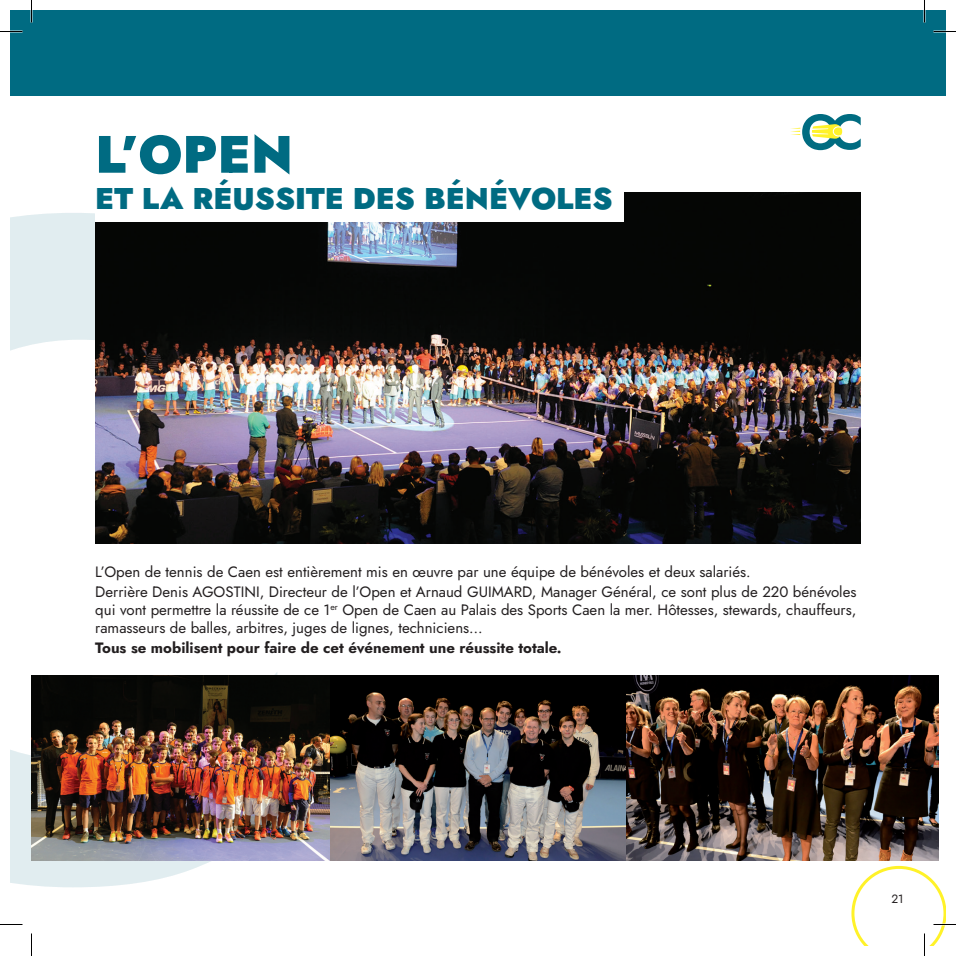
<style>
.page{position:relative;width:956px;height:956px;background:#fff}
.page>*{position:absolute;margin:0;border:0;box-sizing:border-box;transform-origin:0 0}
.t1{font:900 52.5px "Jost";color:#006b82}
.t2{font:900 30px "Jost";color:#006b82}
.t3{font:15px/18px "Jost";color:#231f20;text-align:justify}
.t4{font:700 15px "Jost";color:#231f20}
.t5{font:12px "Jost";color:#231f20}
</style>
<div class="page">
<svg style="left:10px;top:213px;width:267px;height:675px"></svg>
<div style="left:10px;top:10px;width:936px;height:85px;background:#006b82"></div>
<img style="left:95px;top:192px;width:766px;height:351px">
<img style="left:32px;top:675px;width:907px;height:186px">
<div style="left:95px;top:182px;width:529px;height:40px;background:#fff"></div>
<svg style="left:790px;top:114px;width:71px;height:36px"></svg>
<hr style="left:923px;top:0;width:2px;height:23px;background:#fff">
<svg style="left:0;top:31px;width:22px;height:1px"></svg>
<svg style="left:933px;top:31px;width:23px;height:1px"></svg>
<svg style="left:0;top:924px;width:22px;height:1px"></svg>
<svg style="left:31px;top:0;width:1px;height:23px"></svg>
<svg style="left:31px;top:933px;width:1px;height:23px"></svg>
<svg style="left:924px;top:0;width:1px;height:23px"></svg>
<svg style="left:851px;top:866px;width:105px;height:90px"></svg>
<p class="t1" style="left:95px;top:119px;width:199px">L’OPEN</p>
<p class="t2" style="left:95px;top:178px;width:519px">ET LA RÉUSSITE DES BÉNÉVOLES</p>
<p class="t3" style="left:95px;top:562px;width:657px">L’Open de tennis de Caen est entièrement mis en œuvre par une équipe de bénévoles et deux salariés.</p>
<p class="t3" style="left:95px;top:583px;width:763px">Derrière Denis AGOSTINI, Directeur de l’Open et Arnaud GUIMARD, Manager Général, ce sont plus de 220 bénévoles qui vont permettre la réussite de ce 1<sup>er</sup> Open de Caen au Palais des Sports Caen la mer. Hôtesses, stewards, chauffeurs, ramasseurs de balles, arbitres, juges de lignes, techniciens…</p>
<p class="t4" style="left:95px;top:637px;width:468px">Tous se mobilisent pour faire de cet événement une réussite totale.</p>
<p class="t5" style="left:891px;top:891px;width:14px">21</p>
</div>
